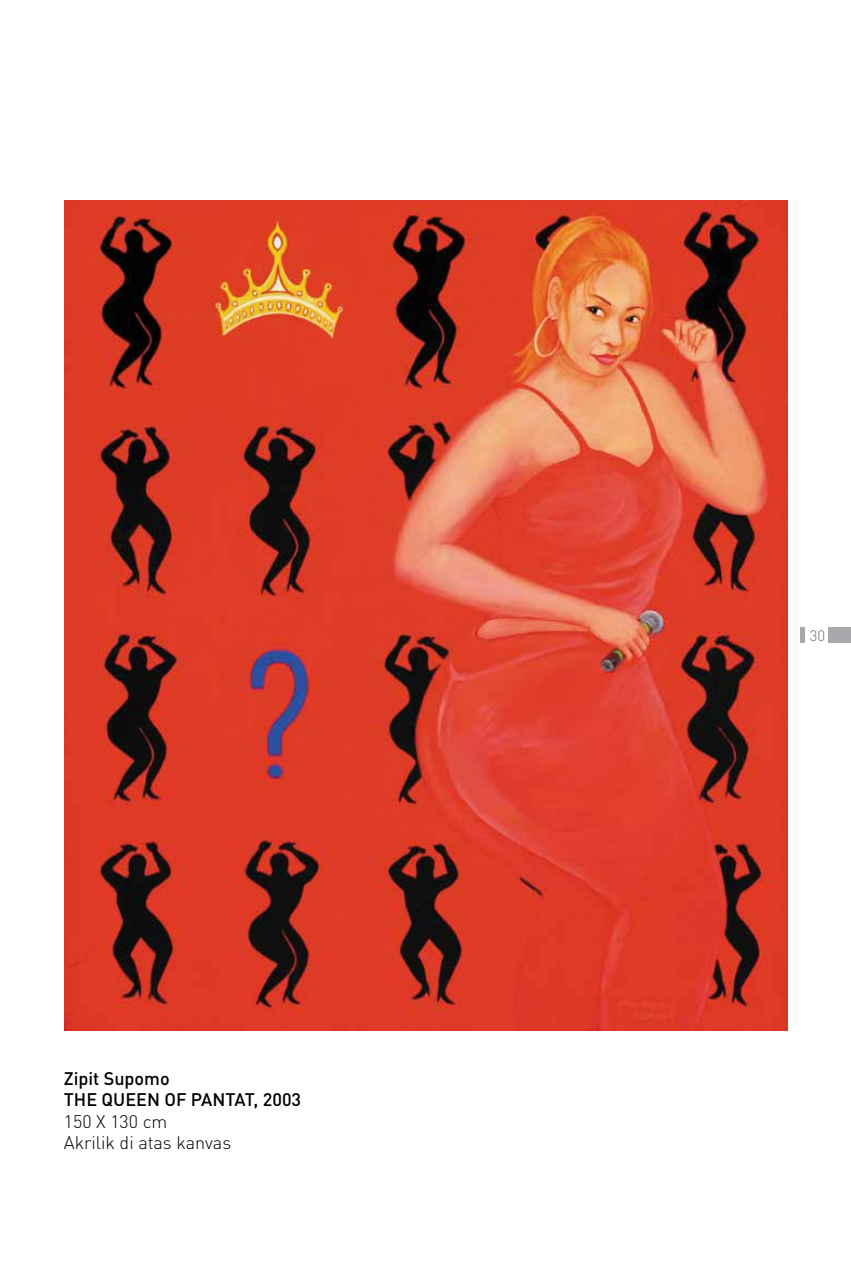
<style>
.page{position:relative;width:851px;height:1276px;background:#fff}
.page>*{position:absolute;margin:0;border:0;box-sizing:border-box;transform-origin:0 0}
.t1{font:500 18px/21.6px "DIN Pro";color:#000}
.t2{font:300 18px/21.6px "DIN Pro";color:#000}
.t3{font:300 15px "DIN Pro";color:#6d6e71}
</style>
<div class="page">
<div style="left:828px;top:627px;width:22px;height:16px;background:#a7a9ac"></div>
<hr style="left:800px;top:627px;width:4px;height:16px;background:#a7a9ac">
<img style="left:64px;top:201px;width:723px;height:829px">
<p class="t1" style="left:64px;top:1065px;width:239px">Zipit Supomo<br>THE QUEEN OF PANTAT, 2003</p>
<p class="t2" style="left:64px;top:1109px;width:169px">150 X 130 cm<br>Akrilik di atas kanvas</p>
<p class="t3" style="left:809px;top:624px;width:17px">30</p>
</div>
